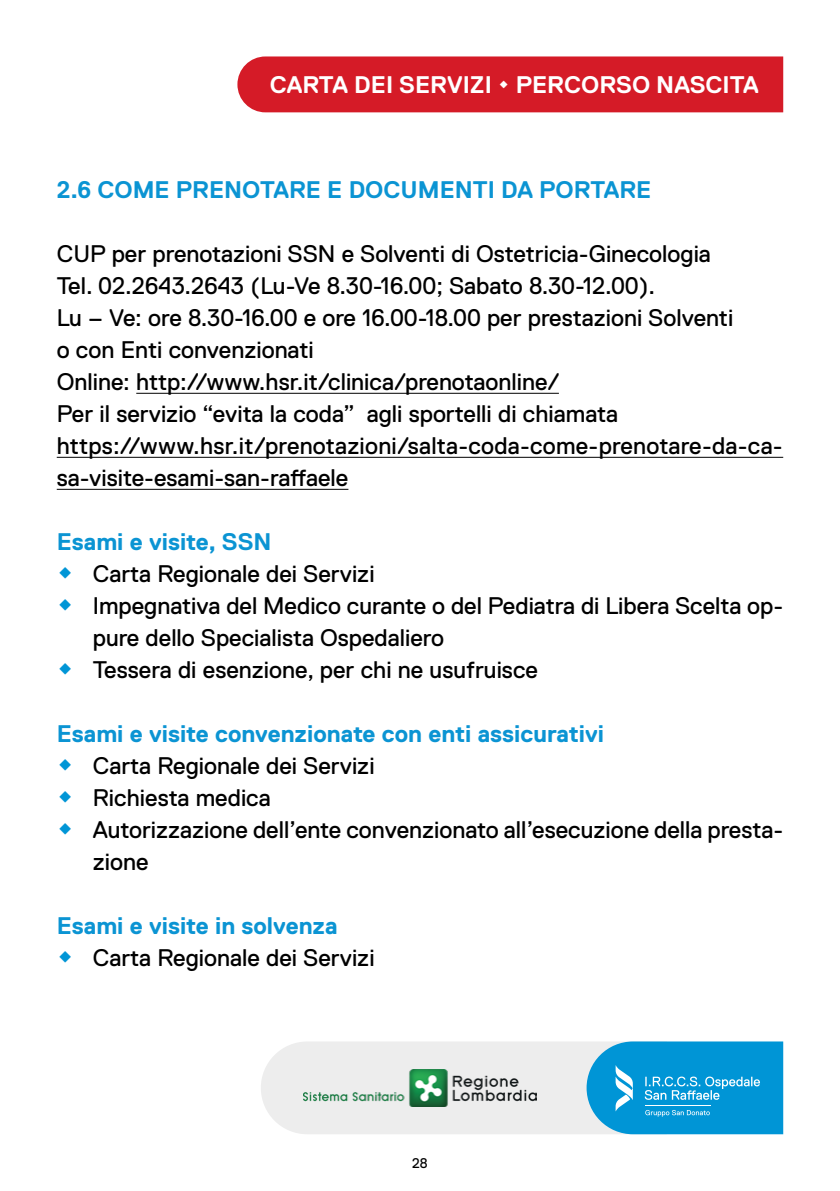
<style>
.page{position:relative;width:840px;height:1191px;background:#fff}
.page>*{position:absolute;margin:0;border:0;box-sizing:border-box;transform-origin:0 0}
.t1{font:24px/32px "Replica";color:#000}
.t2{font:700 24px "Replica";color:#0b94d3}
.t3{font:700 24px "Replica";color:#fff}
.t4{font:14px "Replica";color:#000}
.s1{font-weight:700;font-size:36px;color:#0095d6}
</style>
<div class="page">
<div style="left:237px;top:56px;width:545px;height:56px;background:#d51b27"></div>
<svg style="left:261px;top:1041px;width:521px;height:93px;background:#90cbe4"></svg>
<img style="left:303px;top:1069px;width:233px;height:37px">
<hr style="left:136px;top:393px;width:422px;height:1px;background:#000">
<hr style="left:57px;top:457px;width:725px;height:1px;background:#000">
<hr style="left:57px;top:489px;width:291px;height:1px;background:#000">
<p class="t3" style="left:270px;top:71px;width:490px">CARTA DEI SERVIZI • PERCORSO NASCITA</p>
<p class="t2" style="left:57px;top:176px;width:595px">2.6 COME PRENOTARE E DOCUMENTI DA PORTARE</p>
<p class="t1" style="left:57px;top:237px;width:727px">CUP per prenotazioni SSN e Solventi di Ostetricia-Ginecologia<br>Tel. 02.2643.2643 (Lu-Ve 8.30-16.00; Sabato 8.30-12.00).<br>Lu – Ve: ore 8.30-16.00 e ore 16.00-18.00 per prestazioni Solventi<br>o con Enti convenzionati<br>Online: http://www.hsr.it/clinica/prenotaonline/<br>Per il servizio “evita la coda” agli sportelli di chiamata https://www.hsr.it/prenotazioni/salta-coda-come-prenotare-da-ca&shy;sa-visite-esami-san-raffaele</p>
<p class="t2" style="left:57px;top:528px;width:216px">Esami e visite, SSN</p>
<p class="t1" style="left:57px;top:557px;width:319px"><span class="s1">•</span> Carta Regionale dei Servizi</p>
<p class="t1" style="left:93px;top:589px;width:691px;text-indent:-36px"><span class="s1">•</span> Impegnativa del Medico curante o del Pediatra di Libera Scelta op&shy;pure dello Specialista Ospedaliero</p>
<p class="t1" style="left:57px;top:653px;width:482px"><span class="s1">•</span> Tessera di esenzione, per chi ne usufruisce</p>
<p class="t2" style="left:57px;top:720px;width:548px">Esami e visite convenzionate con enti assicurativi</p>
<p class="t1" style="left:57px;top:749px;width:319px"><span class="s1">•</span> Carta Regionale dei Servizi</p>
<p class="t1" style="left:57px;top:781px;width:215px"><span class="s1">•</span> Richiesta medica</p>
<p class="t1" style="left:93px;top:813px;width:691px;text-indent:-36px"><span class="s1">•</span> Autorizzazione dell’ente convenzionato all’esecuzione della presta&shy;zione</p>
<p class="t2" style="left:57px;top:912px;width:282px">Esami e visite in solvenza</p>
<p class="t1" style="left:57px;top:941px;width:319px"><span class="s1">•</span> Carta Regionale dei Servizi</p>
<p class="t4" style="left:412px;top:1155px;width:17px">28</p>
</div>
